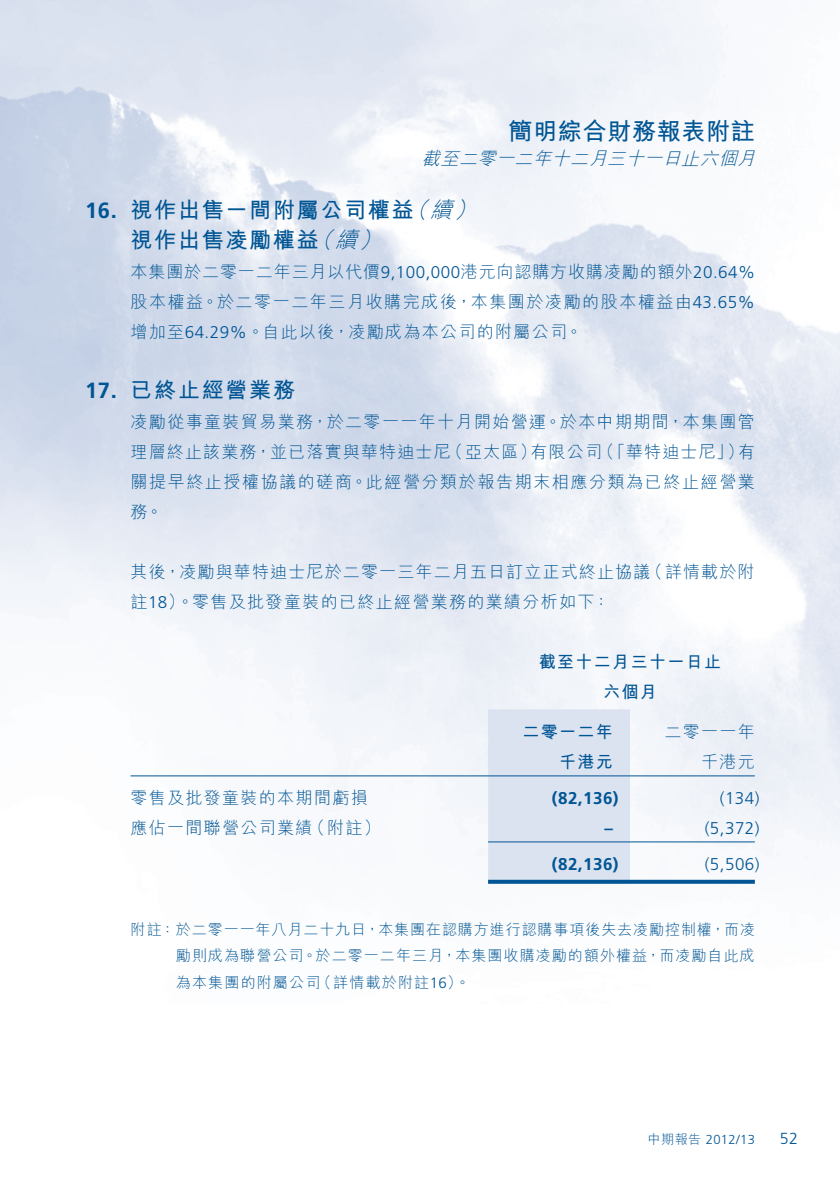
<style>
.page{position:relative;width:840px;height:1191px;background:#fff}
.page>*{position:absolute;margin:0;border:0;box-sizing:border-box;transform-origin:0 0}
.t1{font:700 24px "M Hei HK";letter-spacing:.03em;color:#005594}
.Heading_1{font:700 22px "M Hei HK";letter-spacing:.08em;color:#005594}
.Heading_2{font:700 22px "M Hei HK";letter-spacing:.08em;color:#005594}
.Heading_1-2{font:700 22px "Frutiger LT Std";color:#005594}
.Heading_1-3{font:italic 300 22px "M Hei HK";color:#005594}
.Heading_2-2{font:italic 300 22px "M Hei HK";color:#005594}
.t2{font:italic 300 18px "M Hei HK";color:#005594}
.Body_Text{font:300 17px/30px "M Hei HK";letter-spacing:.08em;color:#005594}
.Body_Text-2{font:700 17px "M Hei HK";letter-spacing:.08em;color:#005594}
.Body_Text-3{font:300 17px "Frutiger LT Std";letter-spacing:.03em;color:#005594}
.Body_Text-4{font:700 17px "Frutiger LT Std";letter-spacing:.03em;color:#005594}
.t3{font:300 16px "Frutiger LT Std";color:#005594}
.Notes{font:300 15px "M Hei HK";letter-spacing:.07em;color:#005594}
.t4{font:300 13px "Frutiger LT Std";letter-spacing:.03em;color:#005594}
.s1{font-family:"Frutiger LT Std"}
.s2{font-family:"M Hei HK"}
</style>
<div class="page">
<img style="left:1px;top:0;width:838px;height:884px">
<img style="left:0;top:0;width:1px;height:1003px">
<div style="left:488px;top:709px;width:141px;height:170px;background:#dce3f0"></div>
<hr style="left:130px;top:775px;width:358px;height:1px;background:#005594">
<hr style="left:488px;top:775px;width:141px;height:1px;background:#005594">
<hr style="left:629px;top:775px;width:125px;height:1px;background:#005594">
<hr style="left:488px;top:841px;width:141px;height:1px;background:#005594">
<hr style="left:629px;top:841px;width:125px;height:1px;background:#005594">
<svg style="left:488px;top:879px;width:141px;height:4px"></svg>
<svg style="left:629px;top:879px;width:125px;height:4px"></svg>
<p class="Heading_1-2" style="left:85px;top:198px;width:33px">16.</p>
<p class="Heading_1-2" style="left:85px;top:378px;width:33px">17.</p>
<h1 class="t1" style="left:508px;top:114px;width:248px">簡明綜合財務報表附註</h1>
<p class="t2" style="left:422px;top:149px;width:339px">截至二零一二年十二月三十一日止六個月</p>
<p class="Heading_1-3" style="left:405px;top:199px;width:54px">（續</p>
<p class="Heading_1-3" style="left:454px;top:199px;width:29px">(</p>
<p class="Heading_1" style="left:130px;top:194px;width:284px">視作出售一間附屬公司權益</p>
<p class="Heading_2-2" style="left:310px;top:229px;width:54px">（續</p>
<p class="Heading_2-2" style="left:359px;top:229px;width:29px">(</p>
<p class="Heading_2" style="left:130px;top:224px;width:190px">視作出售凌勵權益</p>
<p class="Body_Text" style="left:130px;top:257px;width:625px;text-align:justify">本集團於二零一二年三月以代價<span class="s1">9,100,000</span>港元向認購方收購凌勵的額外<span class="s1">20.64%</span>股本權益。於二零一二年三月收購完成後，本集團於凌勵的股本權益由<span class="s1">43.65%</span>增加至<span class="s1">64.29%</span>。自此以後，凌勵成為本公司的附屬公司。</p>
<p class="Heading_1" style="left:130px;top:374px;width:166px">已終止經營業務</p>
<p class="Body_Text" style="left:130px;top:407px;width:625px;text-align:right">凌勵從事童裝貿易業務，於二零一一年十月開始營運。於本中期期間，本集團管有</p>
<p class="Body_Text" style="left:446px;top:437px;width:92px">（亞太區）</p>
<p class="Body_Text" style="left:597px;top:437px;width:148px">（「華特迪士尼」）</p>
<p class="Body_Text" style="left:130px;top:437px;width:625px">理層終止該業務，並已落實與華特迪士尼<br>關提早終止授權協議的磋商。此經營分類於報告期末相應分類為已終止經營業務。</p>
<p class="Body_Text" style="left:530px;top:437px;width:73px">有限公司</p>
<p class="Body_Text" style="left:645px;top:557px;width:110px">（詳情載於附</p>
<p class="Body_Text" style="left:130px;top:557px;width:521px">其後，凌勵與華特迪士尼於二零一三年二月五日訂立正式終止協議註<span class="s1">18</span>）。零售及批發童裝的已終止經營業務的業績分析如下：</p>
<p class="Body_Text-2" style="left:538px;top:649px;width:183px">截至十二月三十一日止</p>
<p class="Body_Text-2" style="left:602px;top:679px;width:55px">六個月</p>
<p class="Body_Text" style="left:664px;top:716px;width:92px">二零一一年</p>
<p class="Body_Text-2" style="left:522px;top:719px;width:92px">二零一二年</p>
<p class="Body_Text-2" style="left:559px;top:749px;width:55px">千港元</p>
<p class="Body_Text" style="left:700px;top:746px;width:55px">千港元</p>
<p class="Body_Text" style="left:130px;top:782px;width:238px">零售及批發童裝的本期間虧損</p>
<p class="Body_Text-4" style="left:551px;top:788px;width:68px">)82,136(</p>
<p class="Body_Text-3" style="left:719px;top:788px;width:41px">)134(</p>
<p class="Body_Text" style="left:308px;top:812px;width:74px">（附註(</p>
<p class="Body_Text" style="left:130px;top:812px;width:183px">應佔一間聯營公司業績</p>
<p class="Body_Text-4" style="left:604px;top:818px;width:10px">–</p>
<p class="Body_Text-3" style="left:704px;top:818px;width:56px">)5,372(</p>
<p class="Body_Text-4" style="left:551px;top:854px;width:68px">)82,136(</p>
<p class="Body_Text-3" style="left:704px;top:854px;width:56px">)5,506(</p>
<p class="Notes" style="left:130px;top:922px;width:625px">附註：於二零一一年八月二十九日，本集團在認購方進行認購事項後失去凌勵控制權，而凌</p>
<p class="Notes" style="left:176px;top:948px;width:580px">勵則成為聯營公司。於二零一二年三月，本集團收購凌勵的額外權益，而凌勵自此成</p>
<p class="Notes" style="left:316px;top:974px;width:155px">（詳情載於附註<span class="s1">16</span> 。(</p>
<p class="Notes" style="left:176px;top:974px;width:146px">為本集團的附屬公司</p>
<p class="t4" style="left:647px;top:1132px;width:108px"><span class="s2">中期報告</span> 2012/13</p>
<p class="t3" style="left:779px;top:1129px;width:20px">52</p>
</div>
